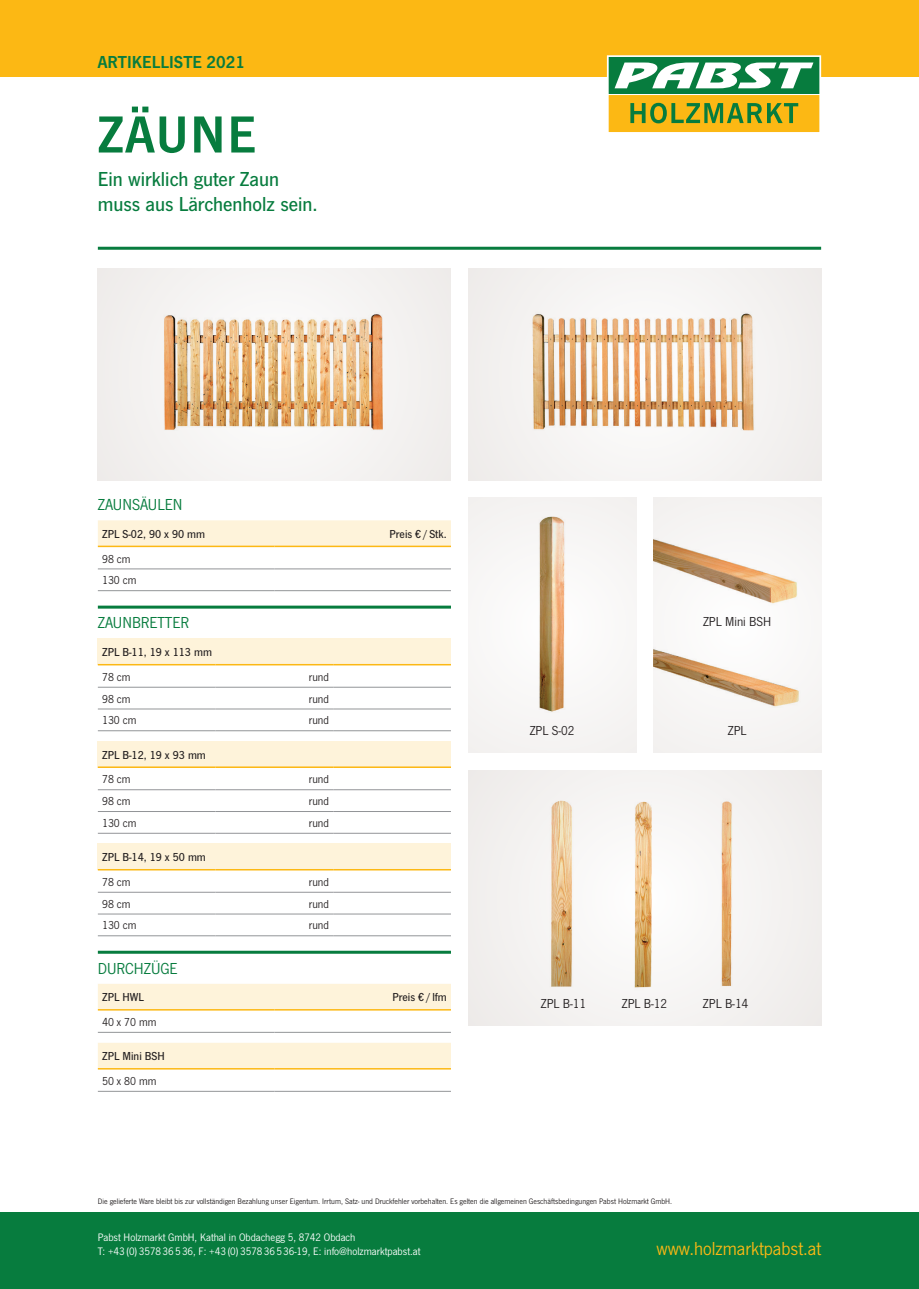
<style>
.page{position:relative;width:919px;height:1289px;background:#fff}
.page>*{position:absolute;margin:0;border:0;box-sizing:border-box;transform-origin:0 0}
.t1{font:54px "News Got Dem";letter-spacing:.04em;color:#077c3e}
.t2{font:500 21px/25.2px "News Got";color:#077c3e}
.t3{font:19.5px "News Got";color:#fcb814}
.t4{font:18px "News Got Dem";color:#077c3e}
.t5{font:16.5px "News Got";color:#077c3e}
.t6{font:13.5px "News Got";color:#231f20}
.t7{font:500 12px "News Got";color:#231f20}
.t8{font:12px/21.8px "News Got";color:#231f20}
.t9{font:11.25px/13.5px "News Got";color:#fff}
.t10{font:8.25px "News Got";color:#231f20}
</style>
<div class="page">
<div style="left:0;top:1212px;width:918px;height:76px;background:#077c3e"></div>
<div style="left:0;top:0;width:918px;height:77px;background:#fcb814"></div>
<svg style="left:610px;top:58px;width:208px;height:73px;background:#9eb057"></svg>
<div style="left:607px;top:55px;width:214px;height:79px;border:2px solid #fff"></div>
<div style="left:98px;top:268px;width:353px;height:212px;background:#f3f1f0"></div>
<div style="left:468px;top:268px;width:353px;height:212px;background:#f3f1f0"></div>
<hr style="left:98px;top:247px;width:723px;height:3px;background:#077c3e">
<img style="left:524px;top:306px;width:240px;height:136px">
<img style="left:155px;top:306px;width:238px;height:136px">
<div style="left:98px;top:520px;width:353px;height:25px;background:#fef3da"></div>
<hr style="left:98px;top:545px;width:176px;height:2px;background:#fcb814">
<hr style="left:274px;top:545px;width:177px;height:2px;background:#fcb814">
<hr style="left:98px;top:568px;width:176px;height:1px;background:#939598">
<hr style="left:274px;top:568px;width:177px;height:1px;background:#939598">
<hr style="left:98px;top:590px;width:176px;height:1px;background:#939598">
<hr style="left:274px;top:590px;width:177px;height:1px;background:#939598">
<hr style="left:98px;top:605px;width:353px;height:3px;background:#077c3e">
<div style="left:98px;top:638px;width:353px;height:26px;background:#fef3da"></div>
<hr style="left:98px;top:664px;width:117px;height:1px;background:#fcb814">
<hr style="left:215px;top:664px;width:118px;height:1px;background:#fcb814">
<hr style="left:333px;top:664px;width:118px;height:1px;background:#fcb814">
<hr style="left:98px;top:687px;width:117px;height:1px;background:#939598">
<hr style="left:215px;top:687px;width:118px;height:1px;background:#939598">
<hr style="left:333px;top:687px;width:118px;height:1px;background:#939598">
<hr style="left:98px;top:708px;width:117px;height:1px;background:#939598">
<hr style="left:215px;top:708px;width:118px;height:1px;background:#939598">
<hr style="left:333px;top:708px;width:118px;height:1px;background:#939598">
<hr style="left:98px;top:730px;width:117px;height:1px;background:#939598">
<hr style="left:215px;top:730px;width:118px;height:1px;background:#939598">
<hr style="left:333px;top:730px;width:118px;height:1px;background:#939598">
<div style="left:98px;top:741px;width:353px;height:26px;background:#fef3da"></div>
<hr style="left:98px;top:766px;width:117px;height:2px;background:#fcb814">
<hr style="left:215px;top:766px;width:118px;height:2px;background:#fcb814">
<hr style="left:333px;top:766px;width:118px;height:2px;background:#fcb814">
<hr style="left:98px;top:789px;width:117px;height:1px;background:#939598">
<hr style="left:215px;top:789px;width:118px;height:1px;background:#939598">
<hr style="left:333px;top:789px;width:118px;height:1px;background:#939598">
<hr style="left:98px;top:811px;width:117px;height:1px;background:#939598">
<hr style="left:215px;top:811px;width:118px;height:1px;background:#939598">
<hr style="left:333px;top:811px;width:118px;height:1px;background:#939598">
<hr style="left:98px;top:833px;width:117px;height:1px;background:#939598">
<hr style="left:215px;top:833px;width:118px;height:1px;background:#939598">
<hr style="left:333px;top:833px;width:118px;height:1px;background:#939598">
<div style="left:98px;top:843px;width:353px;height:26px;background:#fef3da"></div>
<hr style="left:98px;top:869px;width:117px;height:1px;background:#fcb814">
<hr style="left:215px;top:869px;width:118px;height:1px;background:#fcb814">
<hr style="left:333px;top:869px;width:118px;height:1px;background:#fcb814">
<hr style="left:98px;top:892px;width:117px;height:1px;background:#939598">
<hr style="left:215px;top:892px;width:118px;height:1px;background:#939598">
<hr style="left:333px;top:892px;width:118px;height:1px;background:#939598">
<hr style="left:98px;top:913px;width:117px;height:1px;background:#939598">
<hr style="left:215px;top:913px;width:118px;height:1px;background:#939598">
<hr style="left:333px;top:913px;width:118px;height:1px;background:#939598">
<hr style="left:98px;top:935px;width:117px;height:1px;background:#939598">
<hr style="left:215px;top:935px;width:118px;height:1px;background:#939598">
<hr style="left:333px;top:935px;width:118px;height:1px;background:#939598">
<hr style="left:98px;top:950px;width:353px;height:3px;background:#077c3e">
<div style="left:98px;top:984px;width:353px;height:25px;background:#fef3da"></div>
<hr style="left:98px;top:1009px;width:176px;height:1px;background:#fcb814">
<hr style="left:274px;top:1009px;width:177px;height:1px;background:#fcb814">
<hr style="left:98px;top:1032px;width:176px;height:1px;background:#939598">
<hr style="left:274px;top:1032px;width:177px;height:1px;background:#939598">
<div style="left:98px;top:1043px;width:353px;height:25px;background:#fef3da"></div>
<hr style="left:98px;top:1068px;width:176px;height:1px;background:#fcb814">
<hr style="left:274px;top:1068px;width:177px;height:1px;background:#fcb814">
<hr style="left:98px;top:1091px;width:176px;height:1px;background:#939598">
<hr style="left:274px;top:1091px;width:177px;height:1px;background:#939598">
<div style="left:468px;top:497px;width:168px;height:256px;background:#f7f6f5"></div>
<svg style="left:653px;top:497px;width:168px;height:256px"></svg>
<svg style="left:468px;top:770px;width:353px;height:255px;fill:#f3f1f0"></svg>
<img style="left:653px;top:646px;width:158px;height:70px">
<img style="left:653px;top:533px;width:158px;height:78px">
<img style="left:620px;top:793px;width:48px;height:200px">
<img style="left:534px;top:793px;width:58px;height:203px">
<img style="left:700px;top:793px;width:50px;height:202px">
<img style="left:522px;top:511px;width:60px;height:208px">
<h3 class="t4" style="left:98px;top:52px;width:149px">ARTIKELLISTE 2021</h3>
<h1 class="t1" style="left:98px;top:103px;width:160px">ZÄUNE</h1>
<h2 class="t2" style="left:98px;top:167px;width:221px">Ein wirklich guter Zaun muss aus Lärchenholz sein.</h2>
<h3 class="t5" style="left:98px;top:495px;width:86px">ZAUNSÄULEN</h3>
<h3 class="t7" style="left:102px;top:527px;width:105px">ZPL S-02, 90 x 90 mm</h3>
<h3 class="t7" style="left:389px;top:527px;width:59px">Preis €/ Stk.</h3>
<h3 class="t8" style="left:102px;top:548px;width:36px">98 cm<br>130 cm</h3>
<h3 class="t5" style="left:98px;top:614px;width:92px">ZAUNBRETTER</h3>
<h3 class="t7" style="left:102px;top:645px;width:111px">ZPL B-11, 19 x 113 mm</h3>
<h3 class="t8" style="left:102px;top:666px;width:30px">78 cm</h3>
<h3 class="t8" style="left:309px;top:666px;width:22px">rund</h3>
<h3 class="t8" style="left:102px;top:688px;width:30px">98 cm</h3>
<h3 class="t8" style="left:309px;top:688px;width:22px">rund</h3>
<h3 class="t8" style="left:102px;top:709px;width:36px">130 cm</h3>
<h3 class="t8" style="left:309px;top:709px;width:22px">rund</h3>
<h3 class="t7" style="left:102px;top:748px;width:105px">ZPL B-12, 19 x 93 mm</h3>
<h3 class="t8" style="left:102px;top:768px;width:30px">78 cm</h3>
<h3 class="t8" style="left:309px;top:768px;width:22px">rund</h3>
<h3 class="t8" style="left:102px;top:790px;width:30px">98 cm</h3>
<h3 class="t8" style="left:309px;top:790px;width:22px">rund</h3>
<h3 class="t8" style="left:102px;top:812px;width:36px">130 cm</h3>
<h3 class="t8" style="left:309px;top:812px;width:22px">rund</h3>
<h3 class="t7" style="left:102px;top:850px;width:105px">ZPL B-14, 19 x 50 mm</h3>
<h3 class="t8" style="left:102px;top:871px;width:30px">78 cm</h3>
<h3 class="t8" style="left:309px;top:871px;width:22px">rund</h3>
<h3 class="t8" style="left:102px;top:893px;width:30px">98 cm</h3>
<h3 class="t8" style="left:309px;top:893px;width:22px">rund</h3>
<h3 class="t8" style="left:102px;top:914px;width:36px">130 cm</h3>
<h3 class="t8" style="left:309px;top:914px;width:22px">rund</h3>
<h3 class="t5" style="left:98px;top:959px;width:81px">DURCHZÜGE</h3>
<h3 class="t7" style="left:102px;top:990px;width:43px">ZPL HWL</h3>
<h3 class="t7" style="left:392px;top:990px;width:56px">Preis €/ lfm</h3>
<h3 class="t8" style="left:102px;top:1011px;width:56px">40 x 70 mm</h3>
<h3 class="t7" style="left:102px;top:1049px;width:64px">ZPL Mini BSH</h3>
<h3 class="t8" style="left:102px;top:1070px;width:56px">50 x 80 mm</h3>
<h3 class="t6" style="left:529px;top:723px;width:46px">ZPL S-02</h3>
<h3 class="t6" style="left:703px;top:614px;width:70px">ZPL Mini BSH</h3>
<h3 class="t6" style="left:727px;top:723px;width:20px">ZPL</h3>
<h3 class="t6" style="left:540px;top:995px;width:47px">ZPL B-11</h3>
<h3 class="t6" style="left:622px;top:995px;width:47px">ZPL B-12</h3>
<h3 class="t6" style="left:703px;top:995px;width:47px">ZPL B-14</h3>
<p class="t10" style="left:98px;top:1196px;width:575px">Die gelieferte Ware bleibt bis zur vollständigen Bezahlung unser Eigentum. Irrtum, Satz- und Druckfehler vorbehalten. Es gelten die allgemeinen Geschäftsbedingungen Pabst Holzmarkt GmbH.</p>
<h3 class="t9" style="left:98px;top:1231px;width:324px">Pabst Holzmarkt GmbH, Kathal in Obdachegg 5, 8742 Obdach<br>T: +43 (0) 3578 36 5 36, F: +43 (0) 3578 36 5 36-19, E: info@holzmarktpabst.at</h3>
<h3 class="t3" style="left:656px;top:1237px;width:166px">www.holzmarktpabst.at</h3>
</div>
